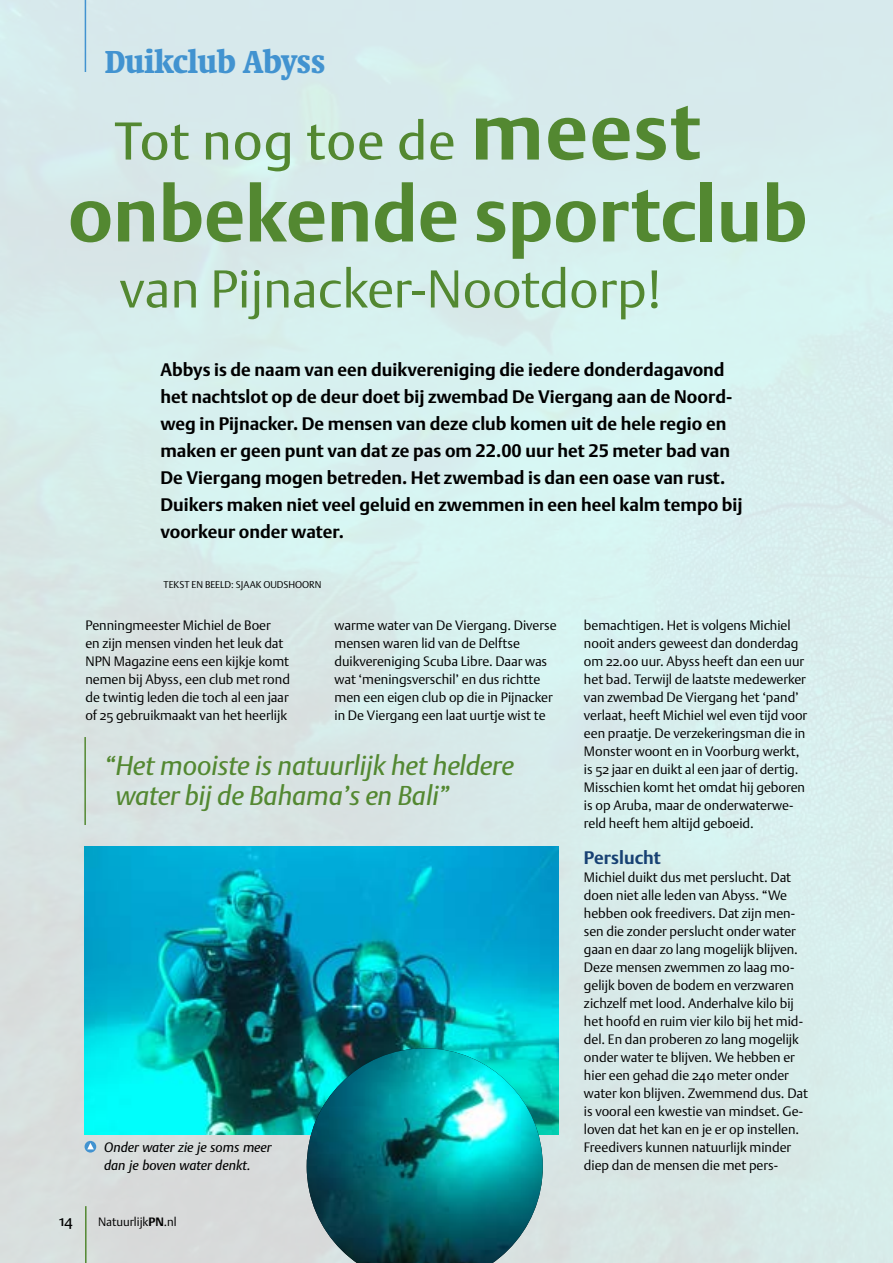
<style>
.page{position:relative;width:893px;height:1263px;background:#fff}
.page>*{position:absolute;margin:0;border:0;box-sizing:border-box;transform-origin:0 0}
.t1{font:700 76.5px "DTL Argo ST";color:#538831}
.t2{font:52.5px "DTL Argo ST Light";color:#538831}
.t3{font:52.5px "DTL Argo ST";letter-spacing:.02em;color:#538831}
.t4{font:33px "Swift Kompakt";color:#4293d0}
.t5{font:italic 27px/30px "DTL Argo ST";letter-spacing:-.005em;color:#538831}
.t6{font:700 18px/27px "DTL Argo T";color:#000}
.t7{font:700 18px "DTL Argo T";color:#174173}
.t8{font:15px "DTL Argo ST";color:#000}
.t9{font:13.5px/18px "DTL Argo ST Light";color:#000}
.t10{font:italic 13.5px/18px "DTL Argo T";color:#000}
.t11{font:12px "DTL Argo T Light";color:#000}
.t12{font:9.75px "DTL Argo ST Light";color:#000}
.s1{font-weight:700;font-size:79.5px}
.s2{font-family:"DTL Argo ST";font-weight:700}
.s3{font-family:"DTL Argo ST Light"}
</style>
<div class="page">
<img style="left:0;top:0;width:893px;height:1263px">
<hr style="left:85px;top:0;width:1px;height:72px;background:#4293d0">
<hr style="left:85px;top:1206px;width:2px;height:57px;background:#538831">
<svg style="left:85px;top:1141px;width:11px;height:11px"></svg>
<svg style="left:87px;top:1143px;width:7px;height:6px"></svg>
<img style="left:85px;top:846px;width:473px;height:288px">
<hr style="left:84px;top:737px;width:2px;height:88px;background:#538831">
<img style="left:307px;top:1048px;width:236px;height:215px">
<h3 class="t4" style="left:105px;top:44px;width:222px">Duikclub Abyss</h3>
<h2 class="t3" style="left:114px;top:110px;width:588px">Tot nog toe de <span class="s1">meest</span></h2>
<h1 class="t1" style="left:68px;top:169px;width:741px">onbekende sportclub</h1>
<h2 class="t2" style="left:120px;top:258px;width:544px">van Pijnacker-Nootdorp!</h2>
<p class="t6" style="left:161px;top:356px;width:583px">Abbys is de naam van een duikvereniging die iedere donderdagavond het nachtslot op de deur doet bij zwembad De Viergang aan de Noord&shy;weg in Pijnacker. De mensen van deze club komen uit de hele regio en maken er geen punt van dat ze pas om 22.00 uur het 25 meter bad van De Viergang mogen betreden. Het zwembad is dan een oase van rust.<br>Duikers maken niet veel geluid en zwemmen in een heel kalm tempo bij voorkeur onder water.</p>
<p class="t12" style="left:164px;top:578px;width:160px">TEKST EN BEELD: SJAAK OUDSHOORN</p>
<p class="t9" style="left:85px;top:616px;width:206px">Penningmeester Michiel de Boer<br>en zijn mensen vinden het leuk dat NPN Magazine eens een kijkje komt nemen bij Abyss, een club met rond de twintig leden die toch al een jaar of 25 gebruikmaakt van het heerlijk</p>
<p class="t9" style="left:334px;top:616px;width:224px">warme water van De Viergang. Diverse mensen waren lid van de Delftse duikvereniging Scuba Libre. Daar was wat ‘meningsverschil’ en dus richtte men een eigen club op die in Pijnacker in De Viergang een laat uurtje wist te</p>
<p class="t9" style="left:584px;top:616px;width:225px">bemachtigen. Het is volgens Michiel nooit anders geweest dan donderdag om 22.00 uur. Abyss heeft dan een uur het bad. Terwijl de laatste medewerker van zwembad De Viergang het ‘pand’ verlaat, heeft Michiel wel even tijd voor een praatje. De verzekeringsman die in Monster woont en in Voorburg werkt, is 52 jaar en duikt al een jaar of dertig.<br>Misschien komt het omdat hij geboren is op Aruba, maar de onderwaterwe&shy;reld heeft hem altijd geboeid.</p>
<h3 class="t7" style="left:584px;top:847px;width:78px">Perslucht</h3>
<p class="t9" style="left:584px;top:868px;width:225px">Michiel duikt dus met perslucht. Dat doen niet alle leden van Abyss. “We hebben ook freedivers. Dat zijn men&shy;sen die zonder perslucht onder water gaan en daar zo lang mogelijk blijven.<br>Deze mensen zwemmen zo laag mo&shy;gelijk boven de bodem en verzwaren zichzelf met lood. Anderhalve kilo bij het hoofd en ruim vier kilo bij het mid&shy;del. En dan proberen zo lang mogelijk onder water te blijven. We hebben er hier een gehad die 240 meter onder water kon blijven. Zwemmend dus. Dat is vooral een kwestie van mindset. Ge&shy;loven dat het kan en je er op instellen.<br>Freedivers kunnen natuurlijk minder diep dan de mensen die met pers-</p>
<h3 class="t5" style="left:116px;top:750px;width:400px;text-indent:-12px">“Het mooiste is natuurlijk het heldere water bij de Bahama’s en Bali”</h3>
<p class="t10" style="left:104px;top:1138px;width:169px">Onder water zie je soms meer dan je boven water denkt.</p>
<p class="t8" style="left:60px;top:1212px;width:15px">14</p>
<p class="t11" style="left:98px;top:1214px;width:80px">Natuurlijk<span class="s2">PN</span><span class="s3">.nl</span></p>
</div>
